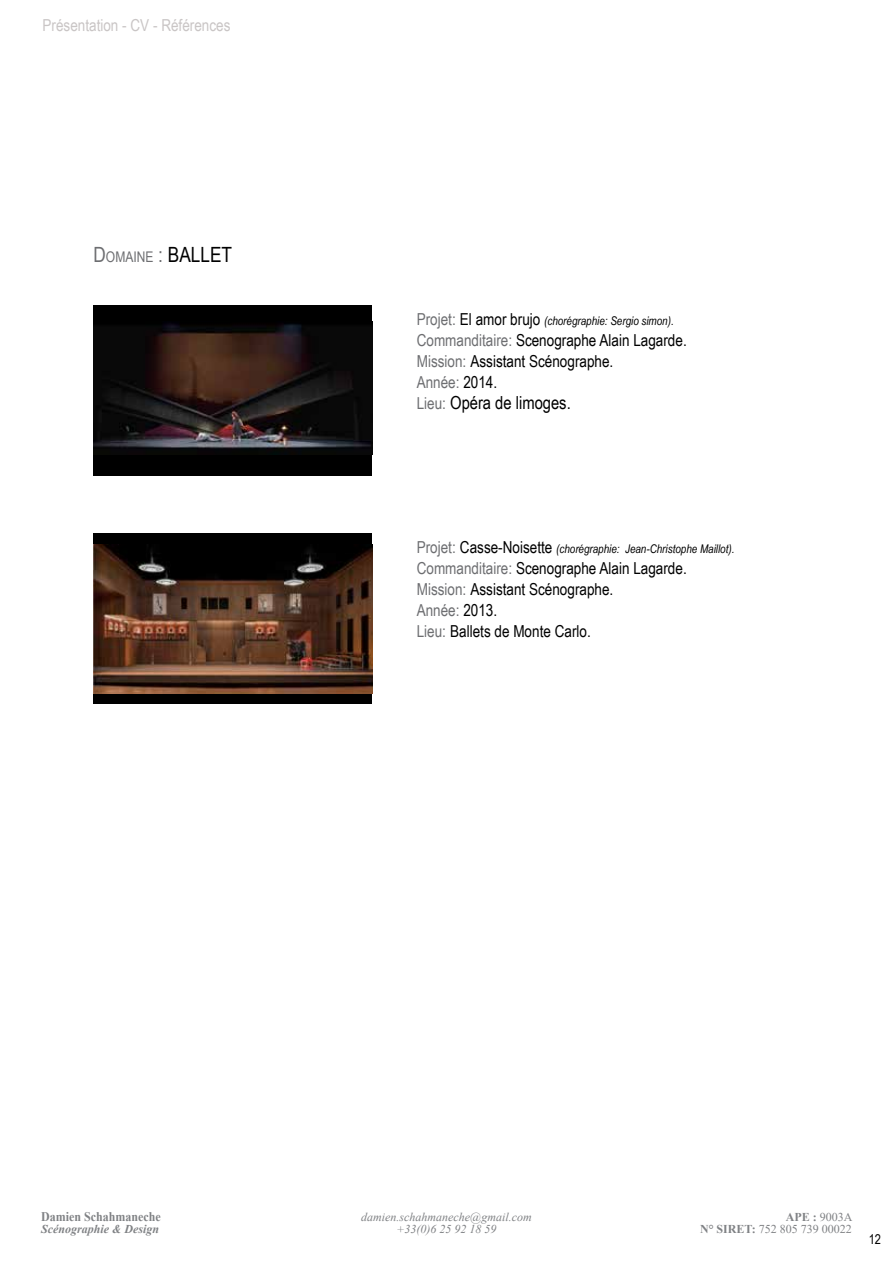
<style>
.page{position:relative;width:893px;height:1263px;background:#fff}
.page>*{position:absolute;margin:0;border:0;box-sizing:border-box;transform-origin:0 0}
.t1{font:18px "Arial Narrow";color:#000}
.t2{font:16.5px/21px "Arial Narrow";color:#000}
.t3{font:16.5px "Arial Narrow";color:#c9c5c5}
.t4{font:14.7px "Arial Narrow";color:#6d6e71}
.t5{font:13.5px "Arial Narrow";color:#000}
.t6{font:700 13.2px "Times New Roman";color:#808285;scale:.91 1}
.t7{font:italic 12px "Arial Narrow";color:#000}
.t8{font:italic 12px/12px "Times New Roman";color:#808285;text-align:center}
.t9{font:12px/12px "Times New Roman";color:#808285;text-align:right}
.t10{font:italic 700 12px "Times New Roman";color:#808285}
.s1{font-size:21px}
.s2{font-size:21px;color:#000}
.s3{font-style:normal;font-size:16.5px;color:#6d6e71}
.s4{font-style:normal;font-size:16.5px}
.s5{color:#6d6e71}
.s6{font-size:16.5px;color:#6d6e71}
.s7{font-weight:700}
</style>
<div class="page">
<div style="left:94px;top:305px;width:278px;height:170px;background:#000"></div>
<div style="left:94px;top:534px;width:278px;height:170px;background:#000"></div>
<img style="left:94px;top:323px;width:278px;height:132px">
<img style="left:94px;top:544px;width:278px;height:149px">
<p class="t3" style="left:43px;top:14px;width:190px">Présentation - CV - Références</p>
<p class="t4" style="left:94px;top:246px;width:140px"><span class="s1">D</span>OMAINE <span class="s1">:</span> <span class="s2">Ballet</span></p>
<p class="t7" style="left:417px;top:312px;width:259px"><span class="s3">Projet:</span> <span class="s4">El amor brujo</span> (chorégraphie: Sergio simon).</p>
<p class="t2" style="left:417px;top:329px;width:272px"><span class="s5">Commanditaire:</span> Scenographe Alain Lagarde.<br><span class="s5">Mission:</span> Assistant Scénographe.<br><span class="s5">Année:</span> 2014.</p>
<p class="t1" style="left:417px;top:389px;width:156px"><span class="s6">Lieu:</span> Opéra de limoges.</p>
<p class="t7" style="left:417px;top:541px;width:319px"><span class="s3">Projet:</span> <span class="s4">Casse-Noisette</span> (chorégraphie: Jean-Christophe Maillot).</p>
<p class="t2" style="left:417px;top:557px;width:272px"><span class="s5">Commanditaire:</span> Scenographe Alain Lagarde.<br><span class="s5">Mission:</span> Assistant Scénographe.<br><span class="s5">Année:</span> 2013.<br><span class="s5">Lieu:</span> Ballets de Monte Carlo.</p>
<p class="t6" style="left:41px;top:1207px;width:133px">Damien Schahmaneche</p>
<p class="t10" style="left:41px;top:1221px;width:120px">Scénographie &amp; Design</p>
<p class="t8" style="left:361px;top:1211px;width:172px">damien.schahmaneche@gmail.com +33(0)6 25 92 18 59</p>
<p class="t9" style="left:700px;top:1211px;width:154px"><span class="s7">APE :</span> 9003A<br><span class="s7">N° SIRET:</span> 752 805 739 00022</p>
<p class="t5" style="left:869px;top:1229px;width:14px">12</p>
</div>
